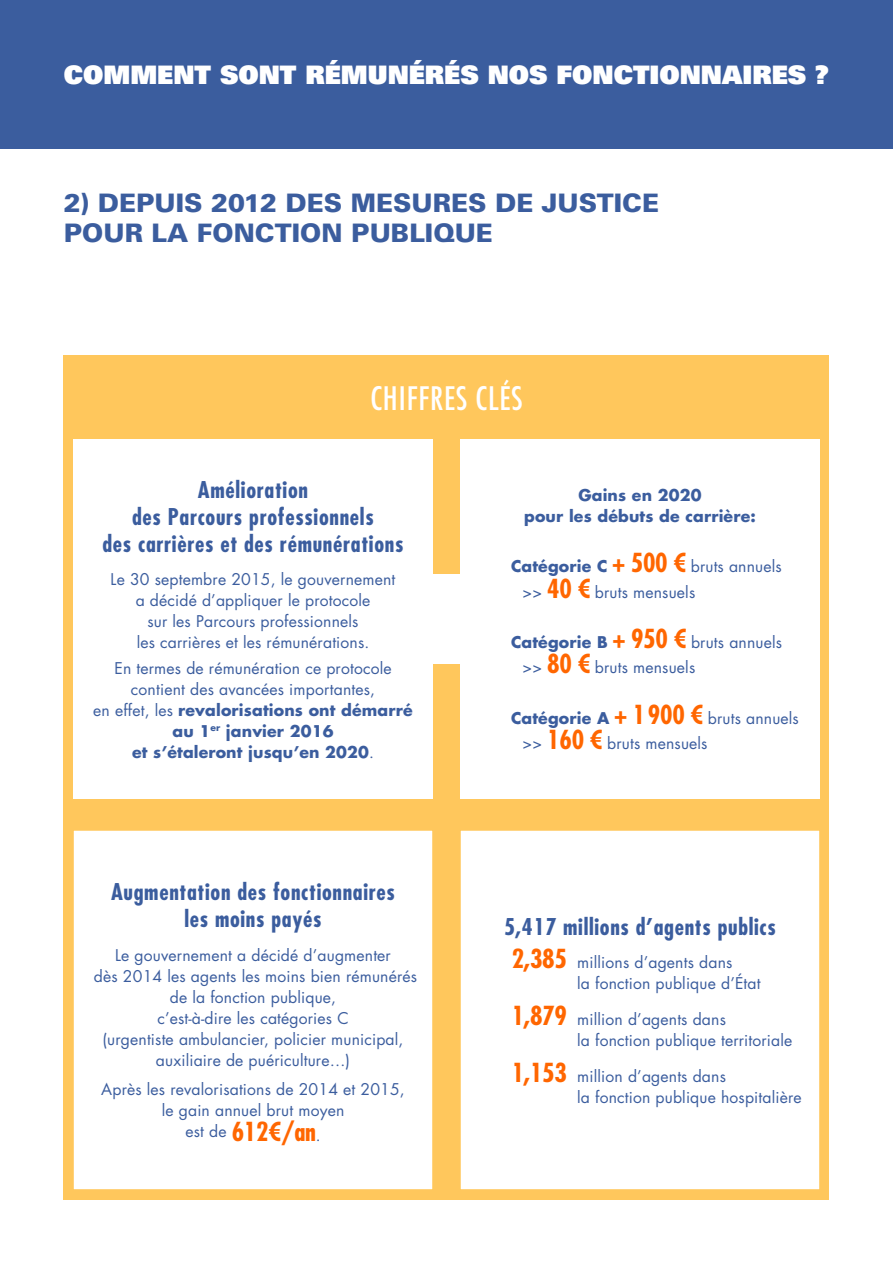
<style>
.page{position:relative;width:893px;height:1263px;background:#fff}
.page>*{position:absolute;margin:0;border:0;box-sizing:border-box;transform-origin:0 0}
.t1{font:condensed 31.5px "Futura LT";letter-spacing:.03em;color:#fff}
.t2{font:900 25.5px/30.6px "Univers LT";color:#3b5d9e}
.t3{font:900 25.5px "Univers LT";color:#fff}
.t4{font:700 condensed 25.5px "Futura LT";color:#f60}
.t5{font:700 condensed 22.5px/27px "Futura LT";letter-spacing:.03em;color:#3b5d9e;text-align:center}
.t6{font:15.75px/21px "Futura LT";letter-spacing:.01em;color:#3b5d9e}
.t7{font:700 15.75px/21px "Futura LT";letter-spacing:.01em;color:#3b5d9e;text-align:center}
.s1{font-weight:700}
.s2{font-weight:400;font-stretch:normal;font-size:15.75px;color:#3b5d9e}
.s3{font-weight:700;font-stretch:condensed;font-size:25.5px;color:#f60}
</style>
<div class="page">
<div style="left:64px;top:355px;width:765px;height:844px;background:#ffc75c"></div>
<div style="left:367px;top:574px;width:156px;height:89px;background:#fff"></div>
<div style="left:73px;top:439px;width:360px;height:360px;background:#fff"></div>
<div style="left:460px;top:439px;width:360px;height:360px;background:#fff"></div>
<div style="left:460px;top:830px;width:360px;height:360px;background:#fff"></div>
<div style="left:459px;top:829px;width:362px;height:362px;border:2px solid #ffc75c"></div>
<div style="left:73px;top:830px;width:360px;height:360px;background:#fff"></div>
<div style="left:72px;top:829px;width:362px;height:362px;border:2px solid #ffc75c"></div>
<div style="left:0;top:0;width:893px;height:148px;background:#3b5d9e"></div>
<h2 class="t3" style="left:64px;top:58px;width:767px">COMMENT SONT RÉMUNÉRÉS NOS FONCTIONNAIRES ?</h2>
<h2 class="t2" style="left:64px;top:187px;width:597px">2) DEPUIS 2012 DES MESURES DE JUSTICE<br>POUR LA FONCTION PUBLIQUE</h2>
<h1 class="t1" style="left:370px;top:379px;width:154px">CHIFFRES CLÉS</h1>
<h3 class="t5" style="left:103px;top:476px;width:302px">Amélioration<br>des Parcours professionnels<br>des carrières et des rémunérations</h3>
<p class="t6" style="left:111px;top:569px;width:286px;text-align:center">Le 30 septembre 2015, le gouvernement a décidé d’appliquer le protocole<br>sur les Parcours professionnels<br>les carrières et les rémunérations.</p>
<p class="t6" style="left:93px;top:657px;width:321px;text-align:center">En termes de rémunération ce protocole contient des avancées importantes,<br>en effet, les <span class="s1">revalorisations ont démarré au 1</span><sup>er</sup> <span class="s1">janvier 2016<br>et s’étaleront jusqu’en 2020</span>.</p>
<h3 class="t5" style="left:111px;top:878px;width:285px">Augmentation des fonctionnaires les moins payés</h3>
<p class="t6" style="left:94px;top:945px;width:325px;text-align:center">Le gouvernement a décidé d’augmenter<br>dès 2014 les agents les moins bien rémunérés de la fonction publique,<br>c’est-à-dire les catégories C<br>(urgentiste ambulancier, policier municipal, auxiliaire de puériculture…)</p>
<p class="t6" style="left:101px;top:1079px;width:305px;text-align:center">Après les revalorisations de 2014 et 2015, le gain annuel brut moyen</p>
<h2 class="t4" style="left:185px;top:1115px;width:137px"><span class="s2">est de</span> 612€/an<span class="s2">.</span></h2>
<p class="t7" style="left:524px;top:484px;width:233px">Gains en 2020<br>pour les débuts de carrière:</p>
<p class="t6" style="left:522px;top:554px;width:261px;line-height:25.2px;text-indent:-11px"><span class="s1">Catégorie C</span> <span class="s3">+ 500 €</span> bruts annuels &gt;&gt; <span class="s3">40 €</span> bruts mensuels</p>
<p class="t6" style="left:522px;top:630px;width:261px;line-height:25.2px;text-indent:-11px"><span class="s1">Catégorie B</span> <span class="s3">+ 950 €</span> bruts annuels &gt;&gt; <span class="s3">80 €</span> bruts mensuels</p>
<p class="t6" style="left:522px;top:706px;width:278px;line-height:25.2px;text-indent:-11px"><span class="s1">Catégorie A</span> <span class="s3">+ 1900 €</span> bruts annuels &gt;&gt; <span class="s3">160 €</span> bruts mensuels</p>
<h3 class="t5" style="left:504px;top:913px;width:273px">5,417 millions d’agents publics</h3>
<p class="t6" style="left:577px;top:952px;width:185px;text-indent:-65px"><span class="s3">2,385</span> millions d’agents dans<br>la fonction publique d’État</p>
<p class="t6" style="left:577px;top:1009px;width:217px;text-indent:-65px"><span class="s3">1,879</span> million d’agents dans<br>la fonction publique territoriale</p>
<p class="t6" style="left:577px;top:1066px;width:226px;text-indent:-65px"><span class="s3">1,153</span> million d’agents dans<br>la fonction publique hospitalière</p>
</div>
